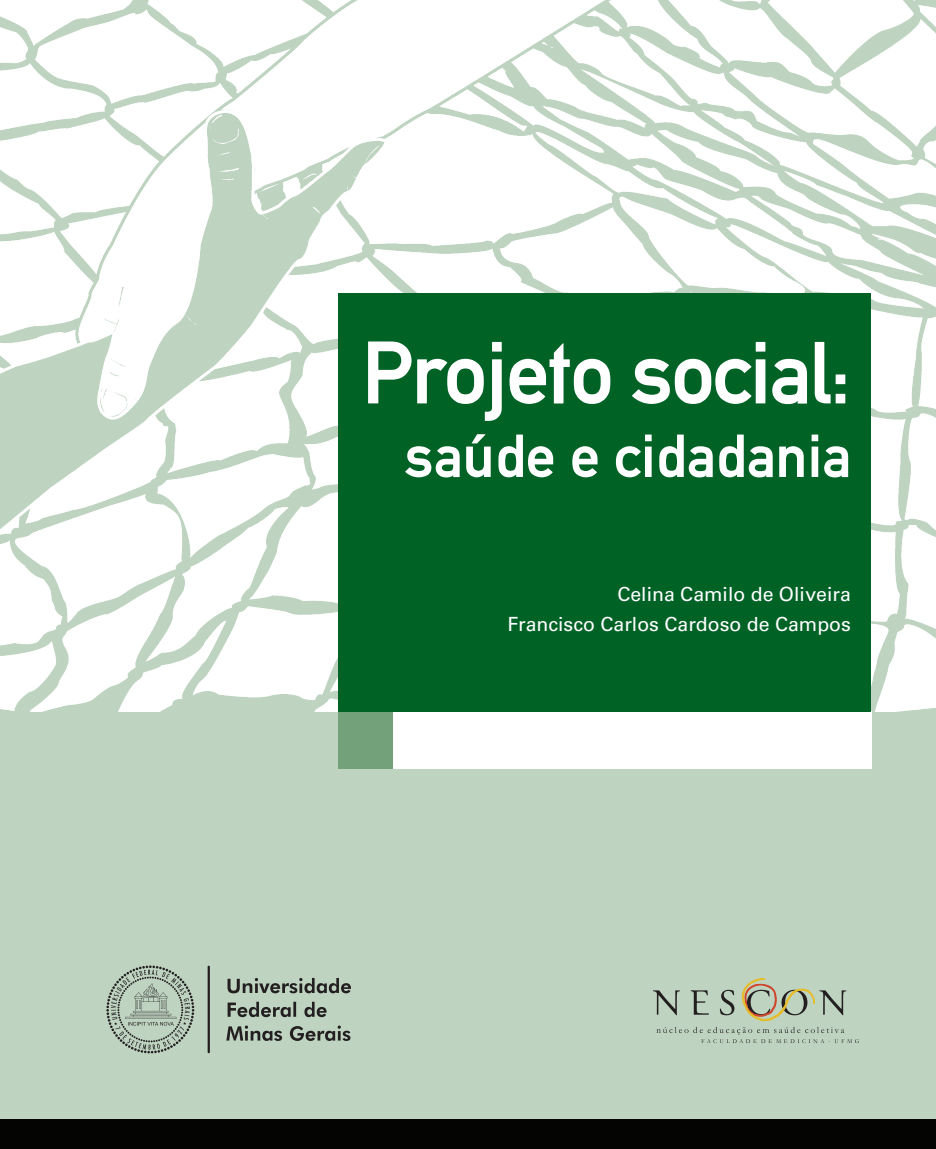
<style>
.page{position:relative;width:936px;height:1149px;background:#fff}
.page>*{position:absolute;margin:0;border:0;box-sizing:border-box;transform-origin:0 0}
.t1{font:87px "Alte DIN1451 Mittelschriftgepraegt";letter-spacing:-.02em;color:#fff}
.t2{font:60px "Alte DIN1451 Mittelschriftgepraegt";color:#fff}
.t3{font:19.5px "Univers LT Std";color:#fff}
</style>
<div class="page">
<img style="left:0;top:0;width:935px;height:711px">
<div style="left:0;top:711px;width:935px;height:429px;background:#bed3c0"></div>
<div style="left:338px;top:711px;width:55px;height:57px;background:#73a179"></div>
<div style="left:0;top:1118px;width:935px;height:30px;background:#040503"></div>
<svg style="left:106px;top:965px;width:88px;height:88px"></svg>
<svg style="left:226px;top:978px;width:125px;height:62px"></svg>
<hr style="left:208px;top:965px;width:2px;height:87px;background:#231f20">
<svg style="left:656px;top:1026px;width:203px;height:16px"></svg>
<svg style="left:653px;top:977px;width:193px;height:43px"></svg>
<div style="left:393px;top:711px;width:478px;height:57px;background:#fff"></div>
<div style="left:338px;top:293px;width:533px;height:418px;background:#016226"></div>
<p class="t1" style="left:362px;top:321px;width:490px">Projeto social:</p>
<p class="t2" style="left:405px;top:420px;width:447px">saúde e cidadania</p>
<p class="t3" style="left:617px;top:582px;width:235px">Celina Camilo de Oliveira</p>
<p class="t3" style="left:507px;top:612px;width:345px">Francisco Carlos Cardoso de Campos</p>
</div>
